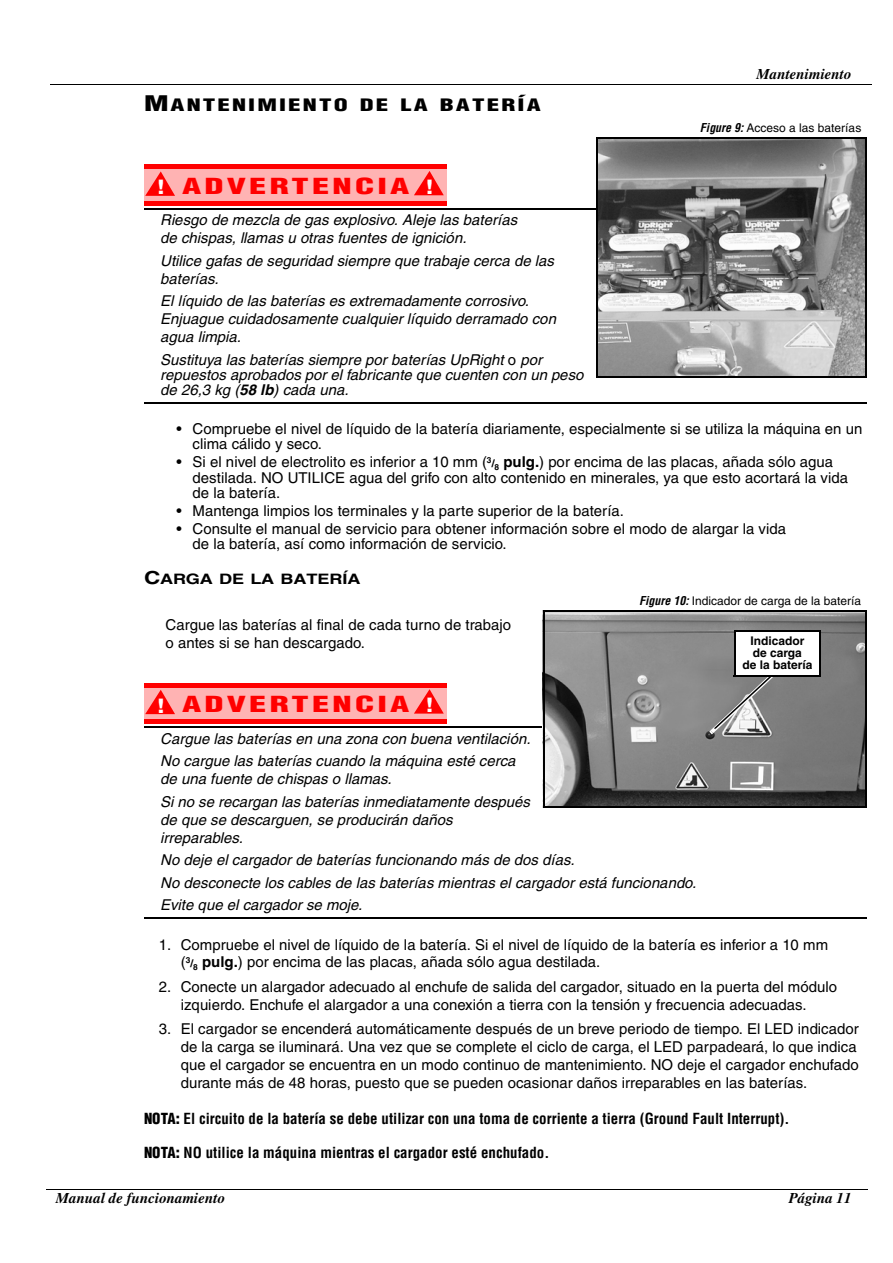
<style>
.page{position:relative;width:893px;height:1263px;background:#fff}
.page>*{position:absolute;margin:0;border:0;box-sizing:border-box;transform-origin:0 0}
.t1{font:900 condensed 21.6px "Helvetica";letter-spacing:.095em;color:#f00;scale:1.6 1}
.t2{font:900 condensed 16.8px "Helvetica";letter-spacing:.085em;color:#000;scale:1.5 1}
.t3{font:15px/18px "Helvetica";letter-spacing:.005em;color:#000}
.t4{font:italic 15px/18px "Helvetica";letter-spacing:.005em;color:#000}
.t5{font:700 condensed 15px "Helvetica";color:#000}
.t6{font:italic 700 15px "Times";color:#000}
.t7{font:700 14.4px "Helvetica";letter-spacing:-.005em;color:#000;scale:1.26 1}
.t8{font:12px "Helvetica";color:#000}
.t9{font:700 12px/12px "Helvetica";color:#000;text-align:center}
.s1{font-size:21px}
.s2{font-weight:700;font-style:italic;font-stretch:condensed}
.s3{font-size:19.2px;color:#fff}
.s4{font-style:normal}
.s5{font-weight:700}
.s6{font-size:14.85px}
.s7{font-weight:700;font-size:10.5px}
.s8{font-size:18px}
.s9{font-weight:900}
</style>
<div class="page">
<hr style="left:50px;top:84px;width:822px;height:1px;background:#000">
<hr style="left:47px;top:1189px;width:821px;height:1px;background:#000">
<div style="left:144px;top:168px;width:302px;height:35px;background:#ffb3b3"></div>
<hr style="left:144px;top:165px;width:302px;height:4px;background:#f00">
<svg style="left:145px;top:171px;width:30px;height:25px"></svg>
<svg style="left:414px;top:171px;width:30px;height:24px"></svg>
<div style="left:144px;top:201px;width:302px;height:5px;background:#f00"></div>
<hr style="left:144px;top:208px;width:723px;height:2px;background:#000">
<hr style="left:144px;top:402px;width:723px;height:2px;background:#000">
<div style="left:144px;top:686px;width:302px;height:35px;background:#ffb3b3"></div>
<hr style="left:144px;top:683px;width:302px;height:4px;background:#f00">
<svg style="left:145px;top:690px;width:30px;height:24px"></svg>
<svg style="left:414px;top:689px;width:30px;height:25px"></svg>
<div style="left:144px;top:719px;width:302px;height:5px;background:#f00"></div>
<hr style="left:144px;top:726px;width:723px;height:2px;background:#000">
<hr style="left:144px;top:918px;width:723px;height:1px;background:#000">
<img style="left:598px;top:139px;width:267px;height:237px">
<hr style="left:597px;top:137px;width:270px;height:2px;background:#000">
<hr style="left:865px;top:138px;width:2px;height:240px;background:#000">
<hr style="left:596px;top:376px;width:270px;height:2px;background:#000">
<hr style="left:596px;top:137px;width:2px;height:240px;background:#000">
<img style="left:544px;top:612px;width:321px;height:194px">
<svg style="left:709px;top:667px;width:72px;height:67px;background:#949494"></svg>
<div style="left:734px;top:631px;width:86px;height:45px;background:#fff"></div>
<hr style="left:734px;top:630px;width:87px;height:1px;background:#000">
<hr style="left:819px;top:631px;width:2px;height:46px;background:#000">
<hr style="left:734px;top:675px;width:86px;height:2px;background:#000">
<hr style="left:734px;top:630px;width:1px;height:46px;background:#000">
<hr style="left:544px;top:611px;width:323px;height:1px;background:#000">
<hr style="left:865px;top:611px;width:2px;height:196px;background:#000">
<hr style="left:543px;top:806px;width:323px;height:1px;background:#000">
<hr style="left:543px;top:611px;width:1px;height:196px;background:#000">
<p class="t2" style="left:144px;top:98px;width:266px"><span class="s1">M</span>ANTENIMIENTO DE LA BATERÍA</p>
<p class="t6" style="left:756px;top:68px;width:96px">Mantenimiento</p>
<p class="t8" style="left:700px;top:123px;width:163px"><span class="s2">Figure 9:</span> Acceso a las baterías</p>
<h1 class="t1" style="left:157px;top:177px;width:174px"><span class="s3">!</span> ADVERTENCIA <span class="s3">!</span></h1>
<p class="t4" style="left:160px;top:212px;width:358px">Riesgo de mezcla de gas explosivo. Aleje las baterías de chispas, llamas u otras fuentes de ignición.</p>
<p class="t4" style="left:160px;top:253px;width:395px">Utilice gafas de seguridad siempre que trabaje cerca de las baterías.</p>
<p class="t4" style="left:160px;top:293px;width:397px">El líquido de las baterías es extremadamente corrosivo.<br>Enjuague cuidadosamente cualquier líquido derramado con agua limpia.</p>
<p class="t4" style="left:160px;top:353px;width:425px;line-height:15px">Sustituya las baterías siempre por baterías UpRight <span class="s4">o</span> por repuestos aprobados por el fabricante que cuenten con un peso de 26,3 kg (<span class="s5">58 lb</span>) cada una.</p>
<p class="t3" style="left:193px;top:423px;width:671px;line-height:15px;text-indent:-16px">• Compruebe el nivel de líquido de la batería diariamente, especialmente si se utiliza la máquina en un clima cálido y seco.</p>
<p class="t3" style="left:193px;top:456px;width:657px;line-height:15.1px;text-indent:-16px">• Si el nivel de electrolito es inferior a 10 mm <span class="s6">(</span><sup>3</sup><span class="s7">/</span><sub>8</sub> <span class="s5">pulg.</span>) por encima de las placas, añada sólo agua destilada. NO UTILICE agua del grifo con alto contenido en minerales, ya que esto acortará la vida de la batería.</p>
<p class="t3" style="left:176px;top:503px;width:449px">• Mantenga limpios los terminales y la parte superior de la batería.</p>
<p class="t3" style="left:193px;top:522px;width:595px;line-height:15px;text-indent:-16px">• Consulte el manual de servicio para obtener información sobre el modo de alargar la vida de la batería, así como información de servicio.</p>
<p class="t7" style="left:144px;top:573px;width:173px"><span class="s8">C</span>ARGA DE LA BATERÍA</p>
<p class="t8" style="left:639px;top:597px;width:223px"><span class="s2">Figure 10:</span> Indicador de carga de la batería</p>
<p class="t3" style="left:166px;top:617px;width:347px">Cargue las baterías al final de cada turno de trabajo o antes si se han descargado.</p>
<p class="t9" style="left:742px;top:636px;width:72px">Indicador de carga<br>de la batería</p>
<h1 class="t1" style="left:157px;top:696px;width:174px"><span class="s3">!</span> ADVERTENCIA <span class="s3">!</span></h1>
<p class="t4" style="left:160px;top:728px;width:372px;line-height:22.5px">Cargue las baterías en una zona con buena ventilación.<br>No cargue las baterías cuando la máquina esté cerca</p>
<p class="t4" style="left:160px;top:769px;width:371px;line-height:22.5px">de una fuente de chispas o llamas.<br>Si no se recargan las baterías inmediatamente después</p>
<p class="t4" style="left:160px;top:812px;width:294px">de que se descarguen, se producirán daños irreparables.</p>
<p class="t4" style="left:160px;top:850px;width:537px;line-height:22.5px">No deje el cargador de baterías funcionando más de dos días.<br>No desconecte los cables de las baterías mientras el cargador está funcionando.<br>Evite que el cargador se moje.</p>
<p class="t3" style="left:181px;top:937px;width:649px;text-indent:-22px">1. Compruebe el nivel de líquido de la batería. Si el nivel de líquido de la batería es inferior a 10 mm <span class="s6">(</span><sup>3</sup><span class="s7">/</span><sub>8</sub> <span class="s5">pulg.</span>) por encima de las placas, añada sólo agua destilada.</p>
<p class="t3" style="left:159px;top:979px;width:680px;text-align:center">2. Conecte un alargador adecuado al enchufe de salida del cargador, situado en la puerta del módulo izquierdo. Enchufe el alargador a una conexión a tierra con la tensión y frecuencia adecuadas.</p>
<p class="t3" style="left:181px;top:1021px;width:679px;text-indent:-22px">3. El cargador se encenderá automáticamente después de un breve periodo de tiempo. El LED indicador de la carga se iluminará. Una vez que se complete el ciclo de carga, el LED parpadeará, lo que indica que el cargador se encuentra en un modo continuo de mantenimiento. NO deje el cargador enchufado durante más de 48 horas, puesto que se pueden ocasionar daños irreparables en las baterías.</p>
<p class="t5" style="left:144px;top:1113px;width:647px"><span class="s9">NOTA:</span> El circuito de la batería se debe utilizar con una toma de corriente a tierra (Ground Fault Interrupt).</p>
<p class="t5" style="left:144px;top:1147px;width:407px"><span class="s9">NOTA:</span> NO utilice la máquina mientras el cargador esté enchufado.</p>
<p class="t6" style="left:56px;top:1193px;width:171px">Manual de funcionamiento</p>
<p class="t6" style="left:789px;top:1193px;width:64px">Página 11</p>
</div>
